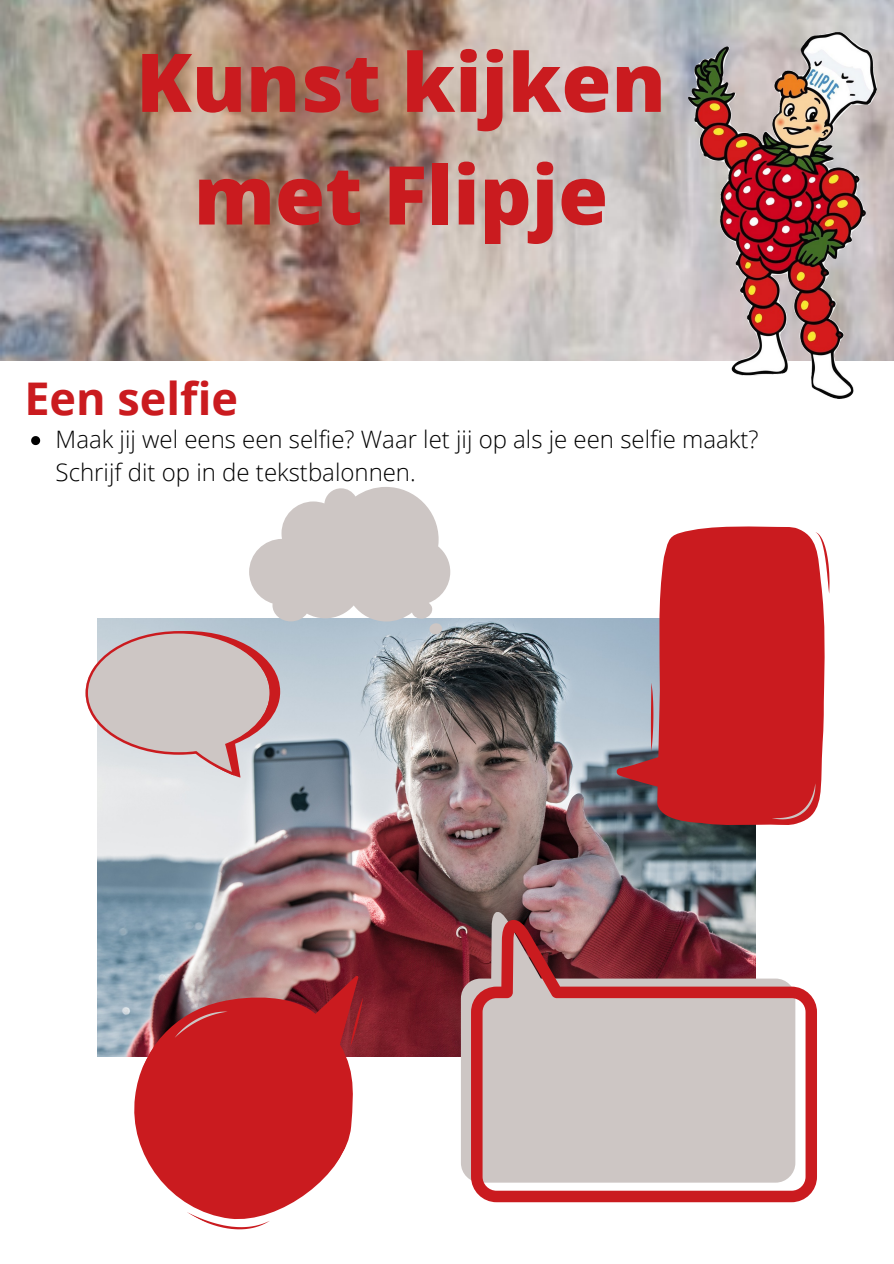
<style>
.page{position:relative;width:894px;height:1264px;background:#fff}
.page>*{position:absolute;margin:0;border:0;box-sizing:border-box;transform-origin:0 0}
.t1{font:800 81px/112.6px "Open Sans";color:#ca1b1f;text-align:center}
.t2{font:700 45px "Open Sans";color:#ca1b1f}
.t3{font:300 24px/32.7px "Open Sans";color:#000}
</style>
<div class="page">
<img style="left:0;top:0;width:893px;height:361px">
<img style="left:688px;top:32px;width:188px;height:366px">
<img style="left:97px;top:618px;width:658px;height:438px">
<svg style="left:653px;top:526px;width:172px;height:299px;background:#ca272b"></svg>
<svg style="left:616px;top:682px;width:60px;height:108px;background:#ac6d76"></svg>
<svg style="left:815px;top:532px;width:14px;height:61px"></svg>
<svg style="left:771px;top:783px;width:44px;height:36px;background:#cb2a2d"></svg>
<svg style="left:85px;top:487px;width:365px;height:290px"></svg>
<svg style="left:97px;top:941px;width:314px;height:272px"></svg>
<svg style="left:283px;top:959px;width:95px;height:111px;background:#aa333a"></svg>
<svg style="left:186px;top:1183px;width:84px;height:47px"></svg>
<svg style="left:175px;top:995px;width:52px;height:59px;background:#b9363a"></svg>
<svg style="left:461px;top:912px;width:295px;height:268px;background:#9f7e82"></svg>
<svg style="left:471px;top:919px;width:345px;height:283px;background:#c4a0a0"></svg>
<svg style="left:31px;top:436px;width:9px;height:9px"></svg>
<h1 class="t1" style="left:136px;top:24px;width:531px">Kunst kijken met Flipje</h1>
<h2 class="t2" style="left:24px;top:367px;width:215px">Een selfie</h2>
<p class="t3" style="left:56px;top:423px;width:704px">Maak jij wel eens een selfie? Waar let jij op als je een selfie maakt?<br>Schrijf dit op in de tekstbalonnen.</p>
</div>
